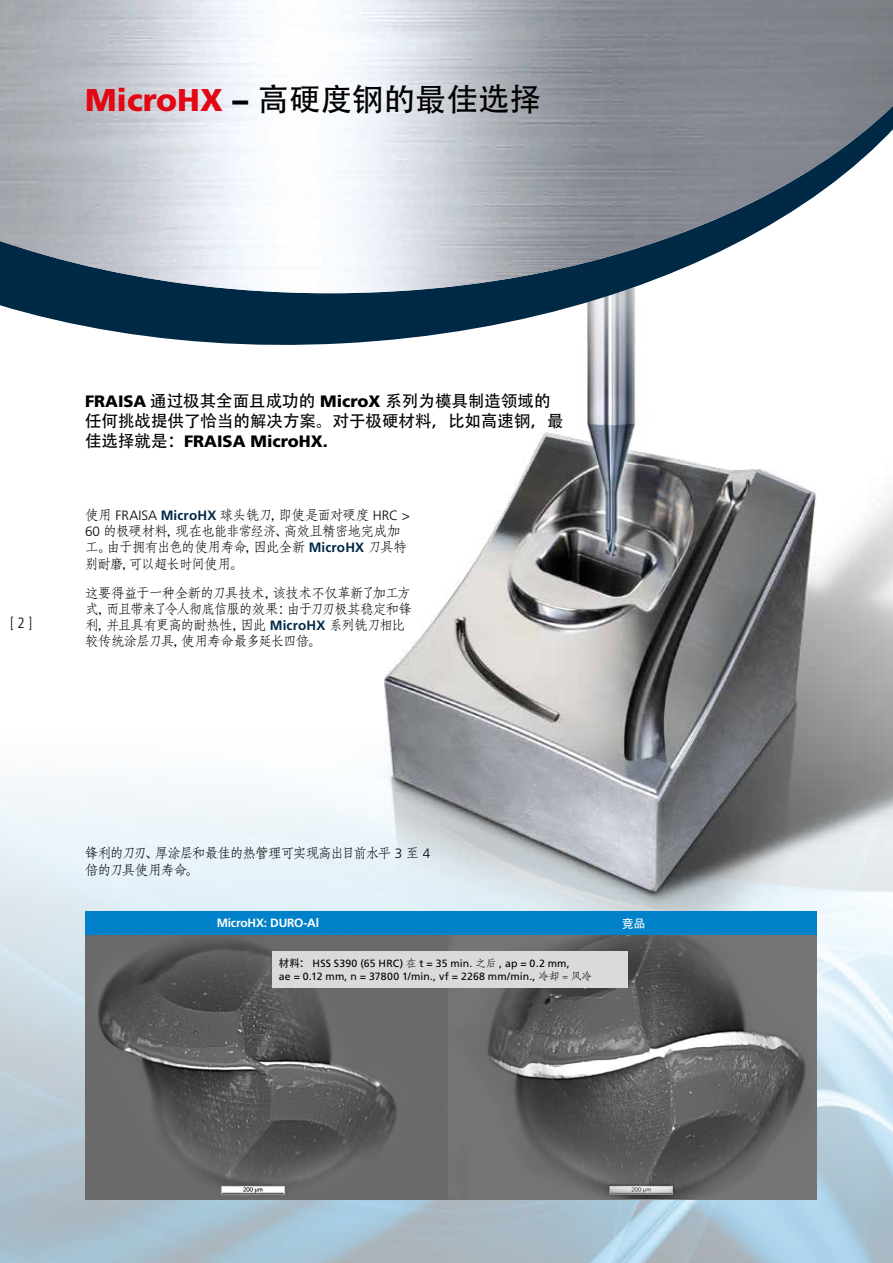
<style>
.page{position:relative;width:893px;height:1263px;background:#fff}
.page>*{position:absolute;margin:0;border:0;box-sizing:border-box;transform-origin:0 0}
.t1{font:31.5px "Adobe Heiti Std";color:#000}
.t2{font:16.5px/19.8px "Adobe Heiti Std";color:#000}
.t3{font:900 16.5px "Frutiger LT Pro";color:#000}
.t4{font:300 condensed 15px "Frutiger LT Std";color:#000}
.t5{font:13.5px/16.2px "Adobe Fangsong Std";letter-spacing:-.065em;color:#000}
.t6{font:700 12px "Frutiger LT Pro";letter-spacing:-.015em;color:#fff}
.t7{font:12px "Adobe Heiti Std";color:#fff}
.t8{font:10.5px/12.6px "Frutiger LT Std";letter-spacing:.015em;color:#000}
.s1{font-family:"Frutiger LT Std";font-weight:900;color:#e30613}
.s2{font-family:"Frutiger LT Std";font-weight:900}
.s3{font-family:"Frutiger LT Pro";font-weight:900}
.s4{font-family:"Adobe Heiti Std";font-weight:400}
.s5{font-family:"Frutiger LT Std";font-weight:300}
.s6{font-family:"Frutiger LT Std";font-weight:700;color:#002946}
.s7{font-family:"Adobe Heiti Std"}
.s8{font-family:"Adobe Fangsong Std"}
</style>
<div class="page">
<img style="left:0;top:786px;width:893px;height:477px">
<img style="left:274px;top:362px;width:619px;height:643px">
<svg style="left:0;top:293px;width:636px;height:69px;fill:#002946"></svg>
<img style="left:0;top:0;width:893px;height:293px">
<img style="left:85px;top:934px;width:731px;height:265px">
<div style="left:272px;top:951px;width:355px;height:36px;background:#dadada"></div>
<div style="left:85px;top:911px;width:731px;height:23px;background:#0081c9"></div>
<h1 class="t1" style="left:85px;top:80px;width:458px"><span class="s1">MicroHX</span> <span class="s2">–</span> 高硬度钢的最佳选择</h1>
<p class="t4" style="left:10px;top:614px;width:24px">[ 2 ]</p>
<p class="t2" style="left:85px;top:392px;width:480px"><span class="s3">FRAISA</span> 通过极其全面且成功的 <span class="s3">MicroX</span> 系列为模具制造领域的任何挑战提供了恰当的解决方案。对于极硬材料，比如高速钢，最</p>
<p class="t3" style="left:85px;top:431px;width:244px"><span class="s4">佳选择就是：</span>FRAISA MicroHX.</p>
<p class="t5" style="left:85px;top:507px;width:326px">使用 <span class="s5">FRAISA</span> <span class="s6">MicroHX</span> 球头铣刀，即使是面对硬度 <span class="s5">HRC &gt;<br>60</span> 的极硬材料，现在也能非常经济、高效且精密地完成加工。由于拥有出色的使用寿命，因此全新 <span class="s6">MicroHX</span> 刀具特别耐磨，可以超长时间使用。</p>
<p class="t5" style="left:85px;top:585px;width:329px">这要得益于一种全新的刀具技术，该技术不仅革新了加工方式，而且带来了令人彻底信服的效果：由于刀刃极其稳定和锋利，并且具有更高的耐热性，因此 <span class="s6">MicroHX</span> 系列铣刀相比较传统涂层刀具，使用寿命最多延长四倍。</p>
<p class="t5" style="left:85px;top:845px;width:347px">锋利的刀刃、厚涂层和最佳的热管理可实现高出目前水平 <span class="s5">3</span> 至 <span class="s5">4</span>倍的刀具使用寿命。</p>
<p class="t6" style="left:217px;top:916px;width:104px">MicroHX: DURO-Al</p>
<p class="t7" style="left:622px;top:916px;width:25px">竞品</p>
<p class="t8" style="left:279px;top:957px;width:315px"><span class="s7">材料：</span> HSS S390 (65 HRC) <span class="s8">在</span> t = 35 min. <span class="s8">之后</span> , ap = 0.2 mm,<br>ae = 0.12 mm, n = 37800 1/min., vf = 2268 mm/min., <span class="s8">冷却 = 风冷</span></p>
</div>
